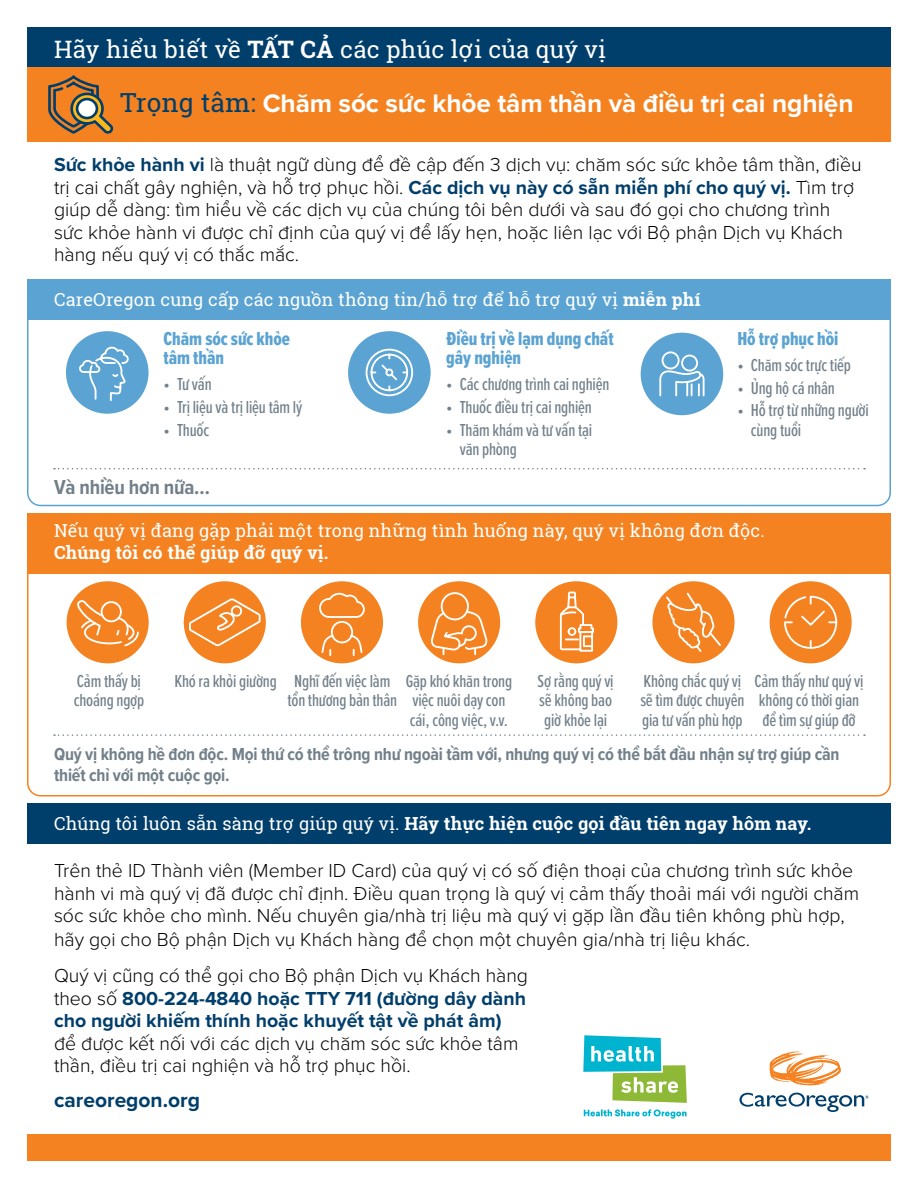
<style>
.page{position:relative;width:918px;height:1188px;background:#fff}
.page>*{position:absolute;margin:0;border:0;box-sizing:border-box;transform-origin:0 0}
.t1{font:700 26.25px "Proxima Nova";letter-spacing:-.005em;color:#fff}
.t2{font:24px "Roboto Slab";letter-spacing:.01em;color:#fff}
.t3{font:700 21px "Proxima Nova Cond";letter-spacing:-.01em;color:#72808a}
.t4{font:700 21px "Proxima Nova";color:#003e6b}
.t5{font:300 19.5px/22.5px "Proxima Nova";color:#000}
.t6{font:700 19.5px/22.5px "Proxima Nova";color:#003e6b;text-align:justify}
.t7{font:19.5px/19.5px "Proxima Nova Ex Cn Extrabld";color:#5aa3d2}
.t8{font:500 18px/19.5px "Proxima Nova Ex Cn";letter-spacing:-.01em;color:#72808a}
.t9{font:18px "Roboto Slab";letter-spacing:.01em;color:#fff}
.t10{font:700 18px/21px "Proxima Nova Cond";letter-spacing:-.01em;color:#72808a}
.t11{font:700 18px "Roboto Slab";letter-spacing:.01em;color:#fff}
.s1{font-weight:700}
.s2{font-family:"Roboto Slab";font-weight:400;color:#003e6b}
.s3{font-weight:700;color:#003e6b}
.s4{font-weight:400}
.s5{font-weight:300;color:#000}
</style>
<div class="page">
<div style="left:27px;top:297px;width:864px;height:209px;border:2px solid #5aa3d2;border-radius:13px"></div>
<svg style="left:27px;top:574px;width:864px;height:223px"></svg>
<div style="left:27px;top:27px;width:864px;height:41px;background:#003e6b"></div>
<div style="left:27px;top:803px;width:864px;height:41px;background:#003e6b"></div>
<div style="left:27px;top:68px;width:864px;height:74px;background:#f58220"></div>
<div style="left:27px;top:1134px;width:864px;height:27px;background:#f58220"></div>
<svg style="left:48px;top:75px;width:66px;height:59px"></svg>
<div style="left:77px;top:99px;width:20px;height:19px;background:#fff;border-radius:50%"></div>
<div style="left:76px;top:98px;width:22px;height:21px;border:3px solid #003e6b;border-radius:50%"></div>
<div style="left:348px;top:331px;width:83px;height:83px;background:#5aa3d2;border-radius:50%"></div>
<svg style="left:365px;top:348px;width:49px;height:49px"></svg>
<div style="left:641px;top:333px;width:82px;height:82px;background:#5aa3d2;border-radius:50%"></div>
<svg style="left:659px;top:351px;width:46px;height:46px"></svg>
<div style="left:66px;top:331px;width:83px;height:83px;background:#5aa3d2;border-radius:50%"></div>
<svg style="left:78px;top:279px;width:52px;height:135px"></svg>
<div style="left:27px;top:513px;width:864px;height:61px;background:#f58220"></div>
<div style="left:27px;top:280px;width:864px;height:40px;background:#5aa3d2"></div>
<div style="left:301px;top:581px;width:82px;height:82px;background:#f58220;border-radius:50%"></div>
<svg style="left:318px;top:592px;width:48px;height:65px"></svg>
<svg style="left:54px;top:734px;width:811px;height:2px"></svg>
<svg style="left:54px;top:468px;width:811px;height:2px"></svg>
<div style="left:535px;top:581px;width:82px;height:82px;background:#f58220;border-radius:50%"></div>
<svg style="left:558px;top:591px;width:37px;height:76px"></svg>
<div style="left:67px;top:581px;width:82px;height:82px;background:#f58220;border-radius:50%"></div>
<svg style="left:75px;top:600px;width:65px;height:48px"></svg>
<div style="left:418px;top:581px;width:82px;height:82px;background:#f58220;border-radius:50%"></div>
<svg style="left:430px;top:574px;width:58px;height:82px"></svg>
<div style="left:184px;top:581px;width:82px;height:82px;background:#f58220;border-radius:50%"></div>
<svg style="left:187px;top:597px;width:75px;height:51px"></svg>
<div style="left:770px;top:581px;width:82px;height:82px;background:#f58220;border-radius:50%"></div>
<svg style="left:784px;top:595px;width:54px;height:54px"></svg>
<div style="left:652px;top:581px;width:83px;height:82px;background:#f58220;border-radius:50%"></div>
<svg style="left:664px;top:591px;width:59px;height:63px"></svg>
<svg style="left:770px;top:1051px;width:71px;height:35px"></svg>
<svg style="left:739px;top:1093px;width:130px;height:19px"></svg>
<svg style="left:584px;top:1109px;width:103px;height:10px"></svg>
<svg style="left:583px;top:1035px;width:104px;height:68px"></svg>
<p class="t2" style="left:54px;top:33px;width:554px">Hãy hiểu biết về <span class="s1">TẤT CẢ</span> các phúc lợi của quý vị</p>
<h1 class="t1" style="left:120px;top:84px;width:735px"><span class="s2">Trọng tâm:</span> Chăm sóc sức khỏe tâm thần và điều trị cai nghiện</h1>
<p class="t5" style="left:54px;top:152px;width:809px"><span class="s3">Sức khỏe hành vi</span> là thuật ngữ dùng để đề cập đến 3 dịch vụ: chăm sóc sức khỏe tâm thần, điều trị cai chất gây nghiện, và hỗ trợ phục hồi. <span class="s3">Các dịch vụ này có sẵn miễn phí cho quý vị.</span> Tìm trợ giúp dễ dàng: tìm hiểu về các dịch vụ của chúng tôi bên dưới và sau đó gọi cho chương trình sức khỏe hành vi được chỉ định của quý vị để lấy hẹn, hoặc liên lạc với Bộ phận Dịch vụ Khách hàng nếu quý vị có thắc mắc.</p>
<p class="t9" style="left:54px;top:288px;width:648px">CareOregon cung cấp các nguồn thông tin/hỗ trợ để hỗ trợ quý vị <span class="s1">miễn phí</span></p>
<p class="t7" style="left:164px;top:328px;width:128px">Chăm sóc sức khỏe tâm thần</p>
<p class="t8" style="left:164px;top:374px;width:50px">• Tư vấn</p>
<p class="t8" style="left:164px;top:397px;width:140px">• Trị liệu và trị liệu tâm lý</p>
<p class="t8" style="left:164px;top:420px;width:47px">• Thuốc</p>
<p class="t3" style="left:54px;top:472px;width:158px">Và nhiều hơn nữa…</p>
<p class="t7" style="left:446px;top:328px;width:169px">Điều trị về lạm dụng chất gây nghiện</p>
<p class="t8" style="left:446px;top:374px;width:165px">• Các chương trình cai nghiện</p>
<p class="t8" style="left:446px;top:397px;width:147px">• Thuốc điều trị cai nghiện</p>
<p class="t8" style="left:460px;top:420px;width:134px;text-indent:-14px">• Thăm khám và tư vấn tại văn phòng</p>
<p class="t7" style="left:737px;top:328px;width:103px">Hỗ trợ phục hồi</p>
<p class="t8" style="left:737px;top:354px;width:115px">• Chăm sóc trực tiếp</p>
<p class="t8" style="left:737px;top:377px;width:99px">• Ủng hộ cá nhân</p>
<p class="t8" style="left:751px;top:400px;width:119px;text-indent:-14px">• Hỗ trợ từ những người cùng tuổi</p>
<p class="t9" style="left:54px;top:518px;width:712px">Nếu quý vị đang gặp phải một trong những tình huống này, quý vị không đơn độc.</p>
<p class="t11" style="left:54px;top:540px;width:276px">Chúng tôi có thể giúp đỡ quý vị.</p>
<p class="t8" style="left:74px;top:670px;width:72px">Cảm thấy bị choáng ngợp</p>
<p class="t8" style="left:287px;top:670px;width:111px;text-indent:-113px">Khó ra khỏi giường Nghĩ đến việc làm tổn thương bản thân</p>
<p class="t8" style="left:406px;top:670px;width:108px">Gặp khó khăn trong việc nuôi dạy con cái, công việc, v.v.</p>
<p class="t8" style="left:538px;top:670px;width:78px;text-align:justify">Sợ rằng quý vị sẽ không bao giờ khỏe lại</p>
<p class="t8" style="left:640px;top:670px;width:106px">Không chắc quý vị sẽ tìm được chuyên gia tư vấn phù hợp</p>
<p class="t8" style="left:754px;top:670px;width:111px">Cảm thấy như quý vị không có thời gian để tìm sự giúp đỡ</p>
<p class="t10" style="left:54px;top:743px;width:787px">Quý vị không hề đơn độc. Mọi thứ có thể trông như ngoài tầm với, nhưng quý vị có thể bắt đầu nhận sự trợ giúp cần thiết chỉ với một cuộc gọi.</p>
<p class="t11" style="left:54px;top:811px;width:759px"><span class="s4">Chúng tôi luôn sẵn sàng trợ giúp quý vị.</span> Hãy thực hiện cuộc gọi đầu tiên ngay hôm nay.</p>
<p class="t5" style="left:54px;top:858px;width:807px;line-height:23px">Trên thẻ ID Thành viên (Member ID Card) của quý vị có số điện thoại của chương trình sức khỏe hành vi mà quý vị đã được chỉ định. Điều quan trọng là quý vị cảm thấy thoải mái với người chăm sóc sức khỏe cho mình. Nếu chuyên gia/nhà trị liệu mà quý vị gặp lần đầu tiên không phù hợp, hãy gọi cho Bộ phận Dịch vụ Khách hàng để chọn một chuyên gia/nhà trị liệu khác.</p>
<p class="t6" style="left:54px;top:964px;width:476px"><span class="s5">Quý vị cũng có thể gọi cho Bộ phận Dịch vụ Khách hàng theo số</span> 800-224-4840 hoặc TTY 711 (đường dây dành cho người khiếm thính hoặc khuyết tật về phát âm)</p>
<p class="t5" style="left:54px;top:1031px;width:466px">để được kết nối với các dịch vụ chăm sóc sức khỏe tâm thần, điều trị cai nghiện và hỗ trợ phục hồi.</p>
<p class="t4" style="left:54px;top:1084px;width:147px">careoregon.org</p>
</div>
